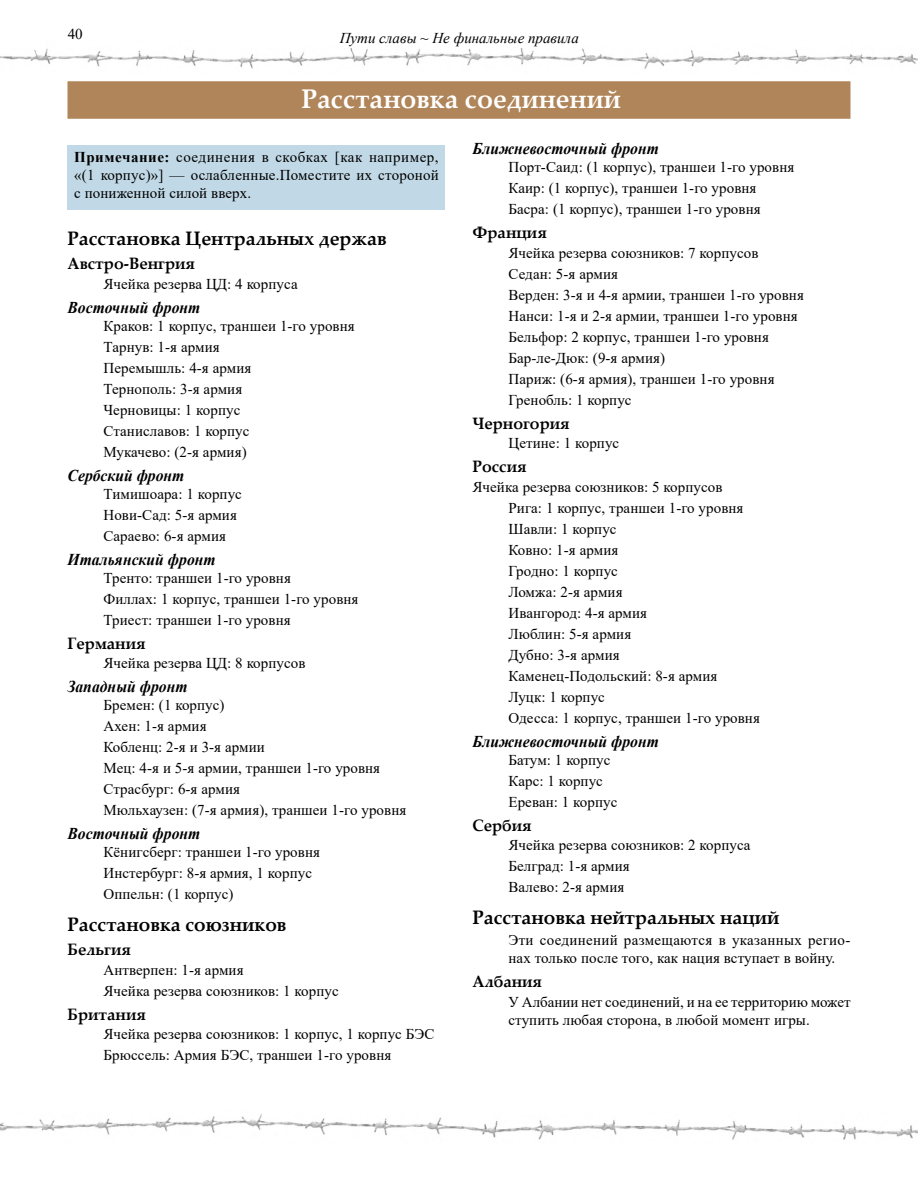
<style>
.page{position:relative;width:918px;height:1188px;background:#fff}
.page>*{position:absolute;margin:0;border:0;box-sizing:border-box;transform-origin:0 0}
.t1{font:700 27px "Palatino Linotype";color:#fff;scale:.95 1}
.t2{font:700 19.5px "Palatino Linotype";color:#000;scale:.95 1}
.t3{font:italic 700 16.5px "Times New Roman";color:#000;scale:.95 1}
.t4{font:700 16.5px "Palatino Linotype";color:#000;scale:.95 1}
.t5{font:15px/21px "Times New Roman";letter-spacing:.005em;color:#000}
.t6{font:italic 15px "Times New Roman";color:#000}
.s1{font-weight:700}
</style>
<div class="page">
<img style="left:0;top:48px;width:918px;height:21px">
<img style="left:0;top:1113px;width:918px;height:27px">
<div style="left:68px;top:145px;width:378px;height:65px;background:#c1d9e6"></div>
<div style="left:68px;top:81px;width:782px;height:38px;background:#b08559"></div>
<p class="t5" style="left:68px;top:23px;width:16px">40</p>
<p class="t6" style="left:340px;top:27px;width:241px">Пути славы ~ Не финальные правила</p>
<h1 class="t1" style="left:302px;top:79px;width:338px">Расстановка соединений</h1>
<p class="t5" style="left:74px;top:147px;width:366px;line-height:18px;text-align:justify"><span class="s1">Примечание:</span> соединения в скобках [как например, «(1 корпус)»] — ослабленные.Поместите их стороной с пониженной силой вверх.</p>
<h2 class="t2" style="left:68px;top:225px;width:338px">Расстановка Центральных держав</h2>
<p class="t4" style="left:68px;top:252px;width:136px">Австро-Венгрия</p>
<p class="t5" style="left:104px;top:273px;width:196px">Ячейка резерва ЦД: 4 корпуса</p>
<p class="t3" style="left:68px;top:295px;width:141px">Восточный фронт</p>
<p class="t5" style="left:104px;top:315px;width:253px">Краков: 1 корпус, траншеи 1-го уровня<br>Тарнув: 1-я армия<br>Перемышль: 4-я армия<br>Тернополь: 3-я армия<br>Черновицы: 1 корпус<br>Станиславов: 1 корпус<br>Мукачево: (2-я армия)</p>
<p class="t3" style="left:68px;top:463px;width:125px">Сербский фронт</p>
<p class="t5" style="left:104px;top:483px;width:140px">Тимишоара: 1 корпус<br>Нови-Сад: 5-я армия<br>Сараево: 6-я армия</p>
<p class="t3" style="left:68px;top:547px;width:158px">Итальянский фронт</p>
<p class="t5" style="left:104px;top:567px;width:257px">Тренто: траншеи 1-го уровня<br>Филлах: 1 корпус, траншеи 1-го уровня<br>Триест: траншеи 1-го уровня</p>
<p class="t4" style="left:68px;top:631px;width:84px">Германия</p>
<p class="t5" style="left:104px;top:652px;width:204px">Ячейка резерва ЦД: 8 корпусов</p>
<p class="t3" style="left:68px;top:675px;width:128px">Западный фронт</p>
<p class="t5" style="left:104px;top:694px;width:304px">Бремен: (1 корпус)<br>Ахен: 1-я армия<br>Кобленц: 2-я и 3-я армии<br>Мец: 4-я и 5-я армии, траншеи 1-го уровня<br>Страсбург: 6-я армия<br>Мюльхаузен: (7-я армия), траншеи 1-го уровня</p>
<p class="t3" style="left:68px;top:822px;width:141px">Восточный фронт</p>
<p class="t5" style="left:104px;top:841px;width:218px">Кёнигсберг: траншеи 1-го уровня<br>Инстербург: 8-я армия, 1 корпус<br>Оппельн: (1 корпус)</p>
<h2 class="t2" style="left:68px;top:911px;width:232px">Расстановка союзников</h2>
<p class="t4" style="left:68px;top:938px;width:68px">Бельгия</p>
<p class="t5" style="left:104px;top:959px;width:237px">Антверпен: 1-я армия<br>Ячейка резерва союзников: 1 корпус</p>
<p class="t4" style="left:68px;top:1003px;width:84px">Британия</p>
<p class="t5" style="left:104px;top:1023px;width:333px">Ячейка резерва союзников: 1 корпус, 1 корпус БЭС<br>Брюссель: Армия БЭС, траншеи 1-го уровня</p>
<p class="t3" style="left:472px;top:137px;width:198px">Ближневосточный фронт</p>
<p class="t5" style="left:508px;top:156px;width:287px">Порт-Саид: (1 корпус), траншеи 1-го уровня<br>Каир: (1 корпус), траншеи 1-го уровня<br>Басра: (1 корпус), траншеи 1-го уровня</p>
<p class="t4" style="left:472px;top:221px;width:80px">Франция</p>
<p class="t5" style="left:508px;top:242px;width:297px">Ячейка резерва союзников: 7 корпусов<br>Седан: 5-я армия<br>Верден: 3-я и 4-я армии, траншеи 1-го уровня<br>Нанси: 1-я и 2-я армии, траншеи 1-го уровня<br>Бельфор: 2 корпус, траншеи 1-го уровня<br>Бар-ле-Дюк: (9-я армия)<br>Париж: (6-я армия), траншеи 1-го уровня<br>Гренобль: 1 корпус</p>
<p class="t4" style="left:472px;top:411px;width:104px">Черногория</p>
<p class="t5" style="left:508px;top:432px;width:112px">Цетине: 1 корпус</p>
<p class="t4" style="left:472px;top:455px;width:58px">Россия</p>
<p class="t5" style="left:508px;top:476px;width:253px;text-indent:-36px">Ячейка резерва союзников: 5 корпусов<br>Рига: 1 корпус, траншеи 1-го уровня<br>Шавли: 1 корпус<br>Ковно: 1-я армия<br>Гродно: 1 корпус<br>Ломжа: 2-я армия<br>Ивангород: 4-я армия<br>Люблин: 5-я армия<br>Дубно: 3-я армия<br>Каменец-Подольский: 8-я армия<br>Луцк: 1 корпус<br>Одесса: 1 корпус, траншеи 1-го уровня</p>
<p class="t3" style="left:472px;top:730px;width:198px">Ближневосточный фронт</p>
<p class="t5" style="left:508px;top:749px;width:110px">Батум: 1 корпус<br>Карс: 1 корпус<br>Ереван: 1 корпус</p>
<p class="t4" style="left:472px;top:813px;width:64px">Сербия</p>
<p class="t5" style="left:508px;top:834px;width:244px">Ячейка резерва союзников: 2 корпуса<br>Белград: 1-я армия<br>Валево: 2-я армия</p>
<h2 class="t2" style="left:472px;top:904px;width:325px">Расстановка нейтральных наций</h2>
<p class="t5" style="left:508px;top:931px;width:343px;line-height:18px">Эти соединений размещаются в указанных регио&shy;нах только после того, как нация вступает в войну.</p>
<p class="t4" style="left:472px;top:970px;width:75px">Албания</p>
<p class="t5" style="left:508px;top:992px;width:344px;line-height:18px">У Албании нет соединений, и на ее территорию может ступить любая сторона, в любой момент игры.</p>
</div>
